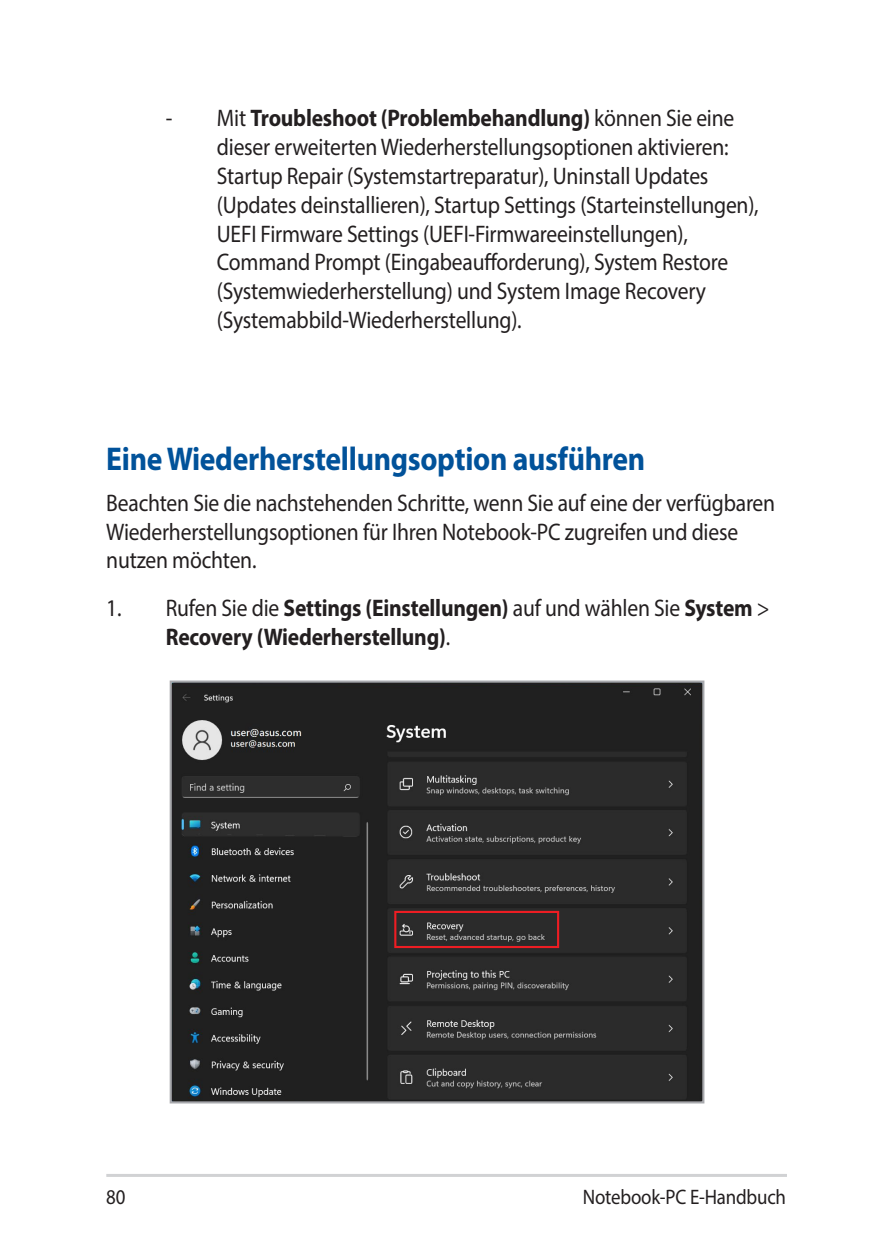
<style>
.page{position:relative;width:893px;height:1259px;background:#fff}
.page>*{position:absolute;margin:0;border:0;box-sizing:border-box;transform-origin:0 0}
.t1{font:700 33px "Myriad Pro";letter-spacing:-.01em;color:#01529a;scale:.9 1}
.t2{font:24px/28.8px "Myriad Pro";letter-spacing:-.01em;color:#231f20;scale:.9 1}
.t3{font:700 24px/28.8px "Myriad Pro";letter-spacing:-.01em;color:#231f20;scale:.9 1}
.t4{font:21px "Myriad Pro";letter-spacing:-.01em;color:#231f20;scale:.9 1}
.s1{font-weight:700}
.s2{font-weight:400}
</style>
<div class="page">
<hr style="left:106px;top:1174px;width:681px;height:3px;background:#d1d2d4">
<img style="left:173px;top:683px;width:528px;height:417px">
<div style="left:170px;top:680px;width:534px;height:423px;border:2px solid #a8a9ad"></div>
<div style="left:394px;top:911px;width:165px;height:37px;border:2px solid #ee1d23"></div>
<p class="t2" style="left:217px;top:104px;width:604px;text-indent:-51px">- Mit <span class="s1">Troubleshoot (Problembehandlung)</span> können Sie eine dieser erweiterten Wiederherstellungsoptionen aktivieren:<br>Startup Repair (Systemstartreparatur), Uninstall Updates (Updates deinstallieren), Startup Settings (Starteinstellungen), UEFI Firmware Settings (UEFI-Firmwareeinstellungen), Command Prompt (Eingabeaufforderung), System Restore (Systemwiederherstellung) und System Image Recovery (Systemabbild-Wiederherstellung).</p>
<h1 class="t1" style="left:106px;top:437px;width:600px">Eine Wiederherstellungsoption ausführen</h1>
<p class="t2" style="left:106px;top:488px;width:745px">Beachten Sie die nachstehenden Schritte, wenn Sie auf eine der verfügbaren<br>Wiederherstellungsoptionen für Ihren Notebook-PC zugreifen und diese nutzen möchten.</p>
<p class="t3" style="left:166px;top:593px;width:673px;text-indent:-60px"><span class="s2">1. Rufen Sie die</span> Settings (Einstellungen) <span class="s2">auf und wählen Sie</span> System <span class="s2">&gt;<br></span>Recovery (Wiederherstellung)<span class="s2">.</span></p>
<p class="t4" style="left:106px;top:1184px;width:23px">80</p>
<p class="t4" style="left:583px;top:1184px;width:227px">Notebook-PC E-Handbuch</p>
</div>
